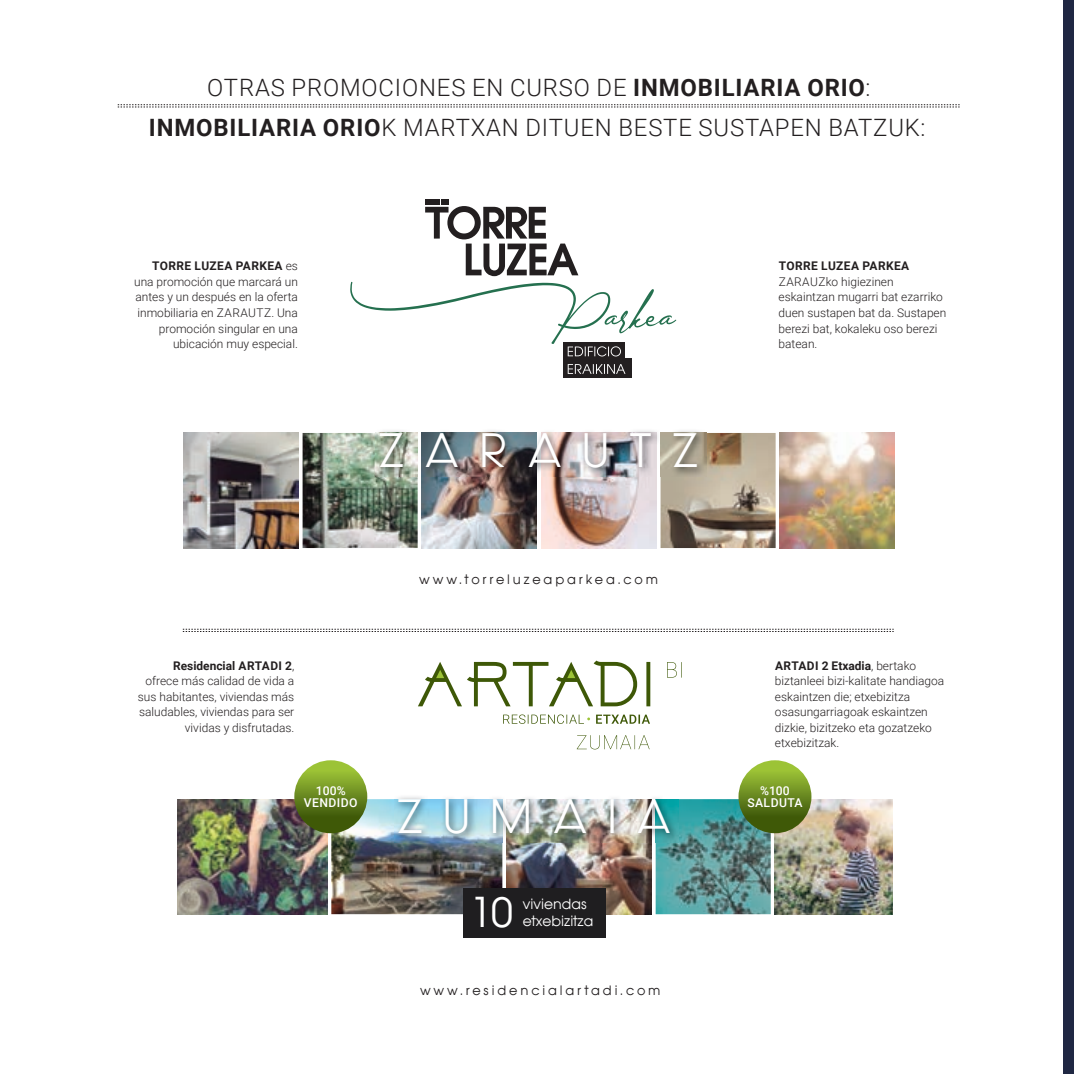
<style>
.page{position:relative;width:1074px;height:1074px;background:#fff}
.page>*{position:absolute;margin:0;border:0;box-sizing:border-box;transform-origin:0 0}
.t1{font:700 46.12px "Hasteristico";letter-spacing:.5em;color:#fff}
.t2{font:45px "Avant Garde Gothic Itc T";color:#fff}
.t3{font:300 23.88px/40px "Roboto";letter-spacing:.035em;color:#231f20;text-align:center}
.t4{font:15.5px/16.2px "Avant Garde Gothic Itc T";color:#fff}
.t5{font:14.38px "Avant Garde Gothic Itc T";letter-spacing:.2em;color:#231f20}
.t6{font:500 12.12px/11.9px "Roboto";letter-spacing:.035em;color:#fff;text-align:center}
.t7{font:300 12px/15.5px "Roboto";color:#231f20;text-align:right}
.t8{font:700 12px "Roboto";letter-spacing:.035em;color:#231f20}
.s1{font-weight:700}
</style>
<div class="page">
<svg style="left:563px;top:356px;width:61px;height:2px"></svg>
<div style="left:563px;top:358px;width:68px;height:20px;background:#231f20"></div>
<svg style="left:568px;top:364px;width:57px;height:10px"></svg>
<svg style="left:350px;top:282px;width:326px;height:74px"></svg>
<svg style="left:425px;top:199px;width:153px;height:77px"></svg>
<img style="left:183px;top:433px;width:115px;height:115px">
<img style="left:541px;top:477px;width:115px;height:71px">
<img style="left:302px;top:433px;width:116px;height:115px">
<img style="left:660px;top:433px;width:115px;height:115px">
<img style="left:422px;top:477px;width:115px;height:71px">
<img style="left:779px;top:433px;width:115px;height:115px">
<img style="left:376px;top:431px;width:330px;height:46px">
<img style="left:376px;top:433px;width:42px;height:44px">
<img style="left:660px;top:433px;width:46px;height:44px">
<svg style="left:183px;top:629px;width:710px;height:3px"></svg>
<svg style="left:118px;top:104px;width:841px;height:4px"></svg>
<img style="left:506px;top:843px;width:145px;height:71px">
<img style="left:177px;top:799px;width:150px;height:115px">
<img style="left:331px;top:799px;width:171px;height:115px">
<img style="left:655px;top:799px;width:115px;height:115px">
<img style="left:775px;top:799px;width:117px;height:115px">
<img style="left:398px;top:797px;width:261px;height:46px">
<img style="left:394px;top:799px;width:108px;height:44px">
<img style="left:655px;top:799px;width:23px;height:44px">
<div style="left:463px;top:888px;width:143px;height:50px;background:#1f1e20"></div>
<svg style="left:418px;top:660px;width:232px;height:46px"></svg>
<svg style="left:577px;top:735px;width:72px;height:14px"></svg>
<svg style="left:667px;top:662px;width:10px;height:15px"></svg>
<svg style="left:596px;top:714px;width:54px;height:9px"></svg>
<svg style="left:503px;top:714px;width:87px;height:10px"></svg>
<div style="left:294px;top:760px;width:73px;height:73px;background:linear-gradient(to bottom,#a8d040,#2c4400);border-radius:36px"></div>
<div style="left:738px;top:760px;width:73px;height:73px;background:linear-gradient(to bottom,#a9d040,#2c4400);border-radius:36px"></div>
<div style="left:1063px;top:0;width:11px;height:1074px;background:#1f2743"></div>
<h3 class="t3" style="left:149px;top:67px;width:778px">OTRAS PROMOCIONES EN CURSO DE <span class="s1">INMOBILIARIA ORIO</span>:<br><span class="s1">INMOBILIARIA ORIO</span>K MARTXAN DITUEN BESTE SUSTAPEN BATZUK:</h3>
<p class="t7" style="left:134px;top:258px;width:165px"><span class="s1">TORRE LUZEA PARKEA</span> es una promoción que marcará un antes y un después en la oferta inmobiliaria en ZARAUTZ. Una promoción singular en una ubicación muy especial.</p>
<h1 class="t1" style="left:380px;top:423px;width:319px">ZARAUTZ</h1>
<p class="t5" style="left:419px;top:571px;width:240px">www.torreluzeaparkea.com</p>
<p class="t8" style="left:779px;top:258px;width:132px">TORRE LUZEA PARKEA</p>
<p class="t7" style="left:778px;top:273px;width:169px;text-align:left">ZARAUZko higiezinen eskaintzan mugarri bat ezarriko duen sustapen bat da. Sustapen berezi bat, kokaleku oso berezi batean.</p>
<p class="t7" style="left:138px;top:657px;width:158px"><span class="s1">Residencial ARTADI 2</span>, ofrece más calidad de vida a sus habitantes, viviendas más saludables, viviendas para ser vividas y disfrutadas.</p>
<p class="t7" style="left:775px;top:657px;width:171px;text-align:left"><span class="s1">ARTADI 2 Etxadia</span>, bertako biztanleei bizi-kalitate handiagoa eskaintzen die; etxebizitza osasungarriagoak eskaintzen dizkie, bizitzeko eta gozatzeko etxebizitzak.</p>
<p class="t6" style="left:304px;top:784px;width:55px">100%<br>VENDIDO</p>
<p class="t6" style="left:747px;top:784px;width:57px">%100<br>SALDUTA</p>
<h1 class="t1" style="left:399px;top:789px;width:273px">ZUMAIA</h1>
<h2 class="t2" style="left:470px;top:886px;width:45px">10</h2>
<p class="t4" style="left:523px;top:896px;width:72px">viviendas etxebizitza</p>
<p class="t5" style="left:420px;top:981px;width:242px">www.residencialartadi.com</p>
</div>
